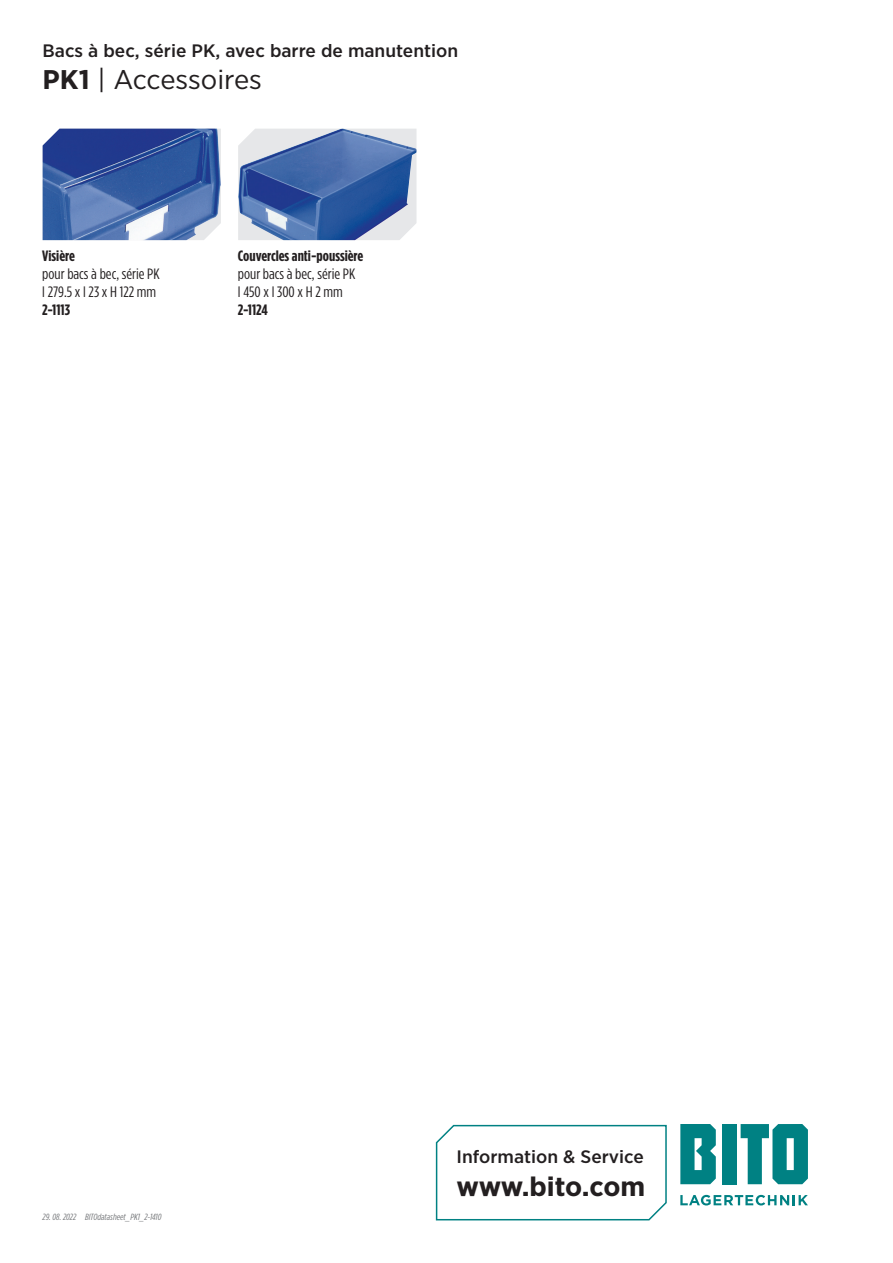
<style>
.page{position:relative;width:893px;height:1263px;background:#fff}
.page>*{position:absolute;margin:0;border:0;box-sizing:border-box;transform-origin:0 0}
.t1{font:27px "Gotham Narrow";letter-spacing:-.005em;color:#231f20;scale:1.1 1}
.t2{font:700 27px "Gotham Narrow";letter-spacing:-.015em;color:#231f20;scale:1.1 1}
.t3{font:500 18px "Gotham Narrow";color:#231f20;scale:1.1 1}
.t4{font:15px/18px "Gotham Condensed";color:#231f20;scale:1.1 1}
.t5{font:700 15px "Gotham Condensed";color:#231f20;scale:1.1 1}
.t6{font:italic 9px "Gotham Condensed";color:#76787b;scale:1.1 1}
.s1{font-weight:700}
</style>
<div class="page">
<svg style="left:680px;top:1195px;width:128px;height:10px"></svg>
<div style="left:723px;top:1124px;width:14px;height:60px;background:#008183"></div>
<svg style="left:680px;top:1124px;width:36px;height:60px;background:#229193"></svg>
<svg style="left:741px;top:1124px;width:67px;height:60px"></svg>
<svg style="left:435px;top:1124px;width:232px;height:97px"></svg>
<img style="left:238px;top:129px;width:178px;height:111px">
<img style="left:43px;top:129px;width:178px;height:111px">
<p class="t3" style="left:43px;top:39px;width:379px">Bacs à bec, série PK, avec barre de manutention</p>
<h1 class="t1" style="left:43px;top:63px;width:201px"><span class="s1">PK1</span> | Accessoires</h1>
<p class="t5" style="left:42px;top:247px;width:31px">Visière</p>
<p class="t4" style="left:42px;top:264px;width:108px">pour bacs à bec, série PK l 279.5 x l 23 x H 122 mm</p>
<p class="t5" style="left:42px;top:301px;width:27px">2-1113</p>
<p class="t5" style="left:238px;top:247px;width:115px">Couvercles anti-poussière</p>
<p class="t4" style="left:238px;top:264px;width:108px">pour bacs à bec, série PK l 450 x l 300 x H 2 mm</p>
<p class="t5" style="left:238px;top:301px;width:29px">2-1124</p>
<p class="t6" style="left:43px;top:1212px;width:32px">29. 08. 2022</p>
<p class="t6" style="left:85px;top:1212px;width:71px">BITOdatasheet_PK1_2-1410</p>
<p class="t3" style="left:457px;top:1145px;width:172px">Information &amp; Service</p>
<h1 class="t2" style="left:457px;top:1169px;width:173px">www.bito.com</h1>
</div>
